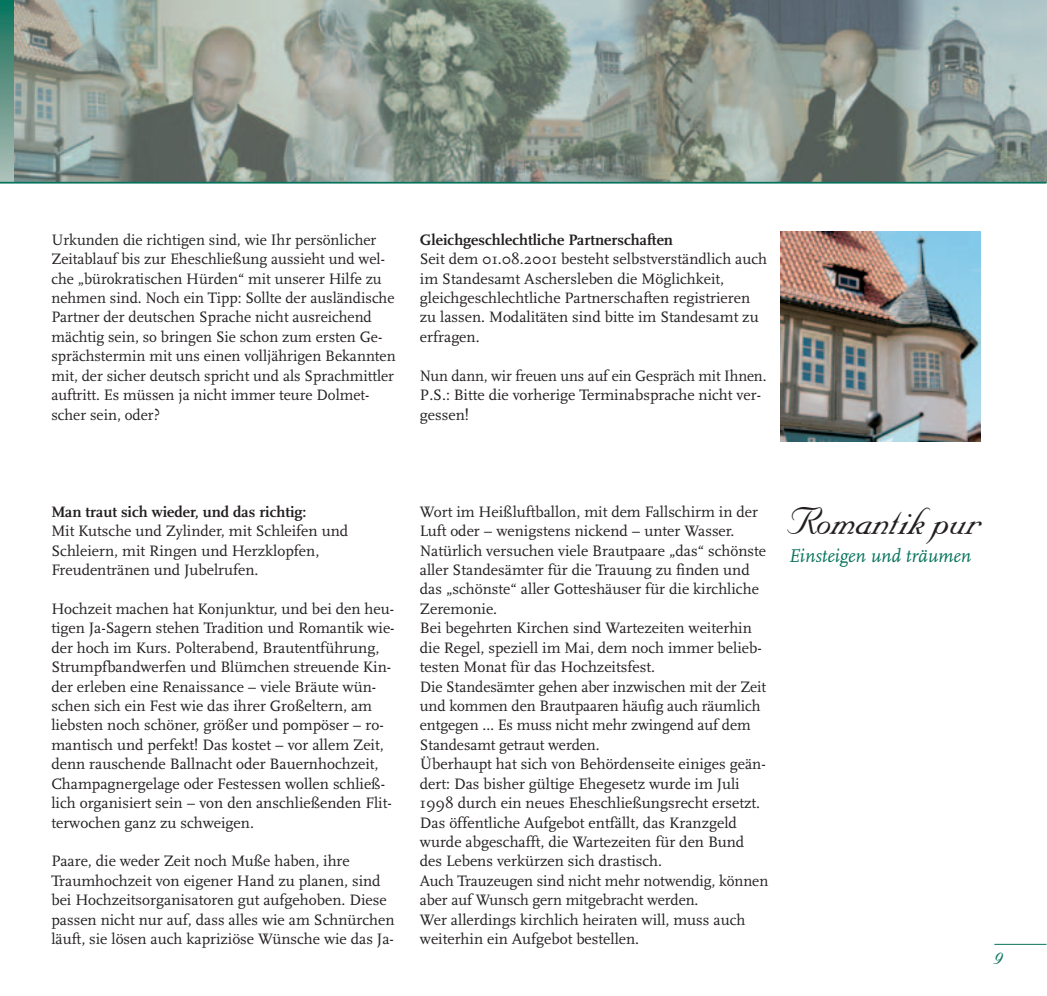
<style>
.page{position:relative;width:1047px;height:996px;background:#fff}
.page>*{position:absolute;margin:0;border:0;box-sizing:border-box;transform-origin:0 0}
.t1{font:45.5px "Michael";color:#231f20}
.t2{font:28px "Michael";color:#07735d}
.t3{font:italic 19.25px "Scala";color:#07735d}
.t4{font:15.75px/19.4px "Scala";color:#231f20}
.t5{font:700 15.75px "Scala";color:#231f20}
</style>
<div class="page">
<svg style="left:0;top:0;width:14px;height:182px;background:#609788"></svg>
<img style="left:14px;top:0;width:1032px;height:182px">
<hr style="left:14px;top:182px;width:1032px;height:2px;background:#07735d">
<svg style="left:0;top:182px;width:14px;height:2px"></svg>
<hr style="left:994px;top:944px;width:52px;height:1px;background:#07735d">
<img style="left:780px;top:231px;width:200px;height:210px">
<p class="t4" style="left:51px;top:231px;width:346px">Urkunden die richtigen sind, wie Ihr persönlicher Zeitablauf bis zur Eheschließung aussieht und wel&shy;che „bürokratischen Hürden“ mit unserer Hilfe zu nehmen sind. Noch ein Tipp: Sollte der ausländische Partner der deutschen Sprache nicht ausreichend mächtig sein, so bringen Sie schon zum ersten Ge&shy;sprächstermin mit uns einen volljährigen Bekannten mit, der sicher deutsch spricht und als Sprachmittler auftritt. Es müssen ja nicht immer teure Dolmet&shy;scher sein, oder?</p>
<p class="t5" style="left:420px;top:233px;width:255px">Gleichgeschlechtliche Partnerschaften</p>
<p class="t4" style="left:420px;top:251px;width:349px">Seit dem 01.08.2001 besteht selbstverständlich auch im Standesamt Aschersleben die Möglichkeit, gleichgeschlechtliche Partnerschaften registrieren zu lassen. Modalitäten sind bitte im Standesamt zu erfragen.</p>
<p class="t4" style="left:420px;top:367px;width:348px">Nun dann, wir freuen uns auf ein Gespräch mit Ihnen.<br>P.S.: Bitte die vorherige Terminabsprache nicht ver&shy;gessen!</p>
<p class="t5" style="left:51px;top:505px;width:257px">Man traut sich wieder, und das richtig:</p>
<p class="t4" style="left:51px;top:523px;width:298px">Mit Kutsche und Zylinder, mit Schleifen und<br>Schleiern, mit Ringen und Herzklopfen,<br>Freudentränen und Jubelrufen.</p>
<p class="t4" style="left:51px;top:600px;width:345px">Hochzeit machen hat Konjunktur, und bei den heu&shy;tigen Ja-Sagern stehen Tradition und Romantik wie&shy;der hoch im Kurs. Polterabend, Brautentführung, Strumpfbandwerfen und Blümchen streuende Kin&shy;der erleben eine Renaissance – viele Bräute wün&shy;schen sich ein Fest wie das ihrer Großeltern, am liebsten noch schöner, größer und pompöser – ro&shy;mantisch und perfekt! Das kostet – vor allem Zeit, denn rauschende Ballnacht oder Bauernhochzeit, Champagnergelage oder Festessen wollen schließ&shy;lich organisiert sein – von den anschließenden Flit&shy;terwochen ganz zu schweigen.</p>
<p class="t4" style="left:51px;top:853px;width:345px">Paare, die weder Zeit noch Muße haben, ihre Traumhochzeit von eigener Hand zu planen, sind bei Hochzeitsorganisatoren gut aufgehoben. Diese passen nicht nur auf, dass alles wie am Schnürchen läuft, sie lösen auch kapriziöse Wünsche wie das Ja-</p>
<p class="t4" style="left:420px;top:503px;width:350px">Wort im Heißluftballon, mit dem Fallschirm in der Luft oder – wenigstens nickend – unter Wasser.<br>Natürlich versuchen viele Brautpaare „das“ schönste aller Standesämter für die Trauung zu finden und das „schönste“ aller Gotteshäuser für die kirchliche Zeremonie.<br>Bei begehrten Kirchen sind Wartezeiten weiterhin die Regel, speziell im Mai, dem noch immer belieb&shy;testen Monat für das Hochzeitsfest.<br>Die Standesämter gehen aber inzwischen mit der Zeit und kommen den Brautpaaren häufig auch räumlich entgegen … Es muss nicht mehr zwingend auf dem Standesamt getraut werden.<br>Überhaupt hat sich von Behördenseite einiges geän&shy;dert: Das bisher gültige Ehegesetz wurde im Juli 1998 durch ein neues Eheschließungsrecht ersetzt.<br>Das öffentliche Aufgebot entfällt, das Kranzgeld wurde abgeschafft, die Wartezeiten für den Bund des Lebens verkürzen sich drastisch.<br>Auch Trauzeugen sind nicht mehr notwendig, können aber auf Wunsch gern mitgebracht werden.<br>Wer allerdings kirchlich heiraten will, muss auch weiterhin ein Aufgebot bestellen.</p>
<h1 class="t1" style="left:788px;top:492px;width:194px">Romantik pur</h1>
<p class="t3" style="left:788px;top:548px;width:184px">Einsteigen und träumen</p>
<h2 class="t2" style="left:994px;top:938px;width:10px">9</h2>
</div>
